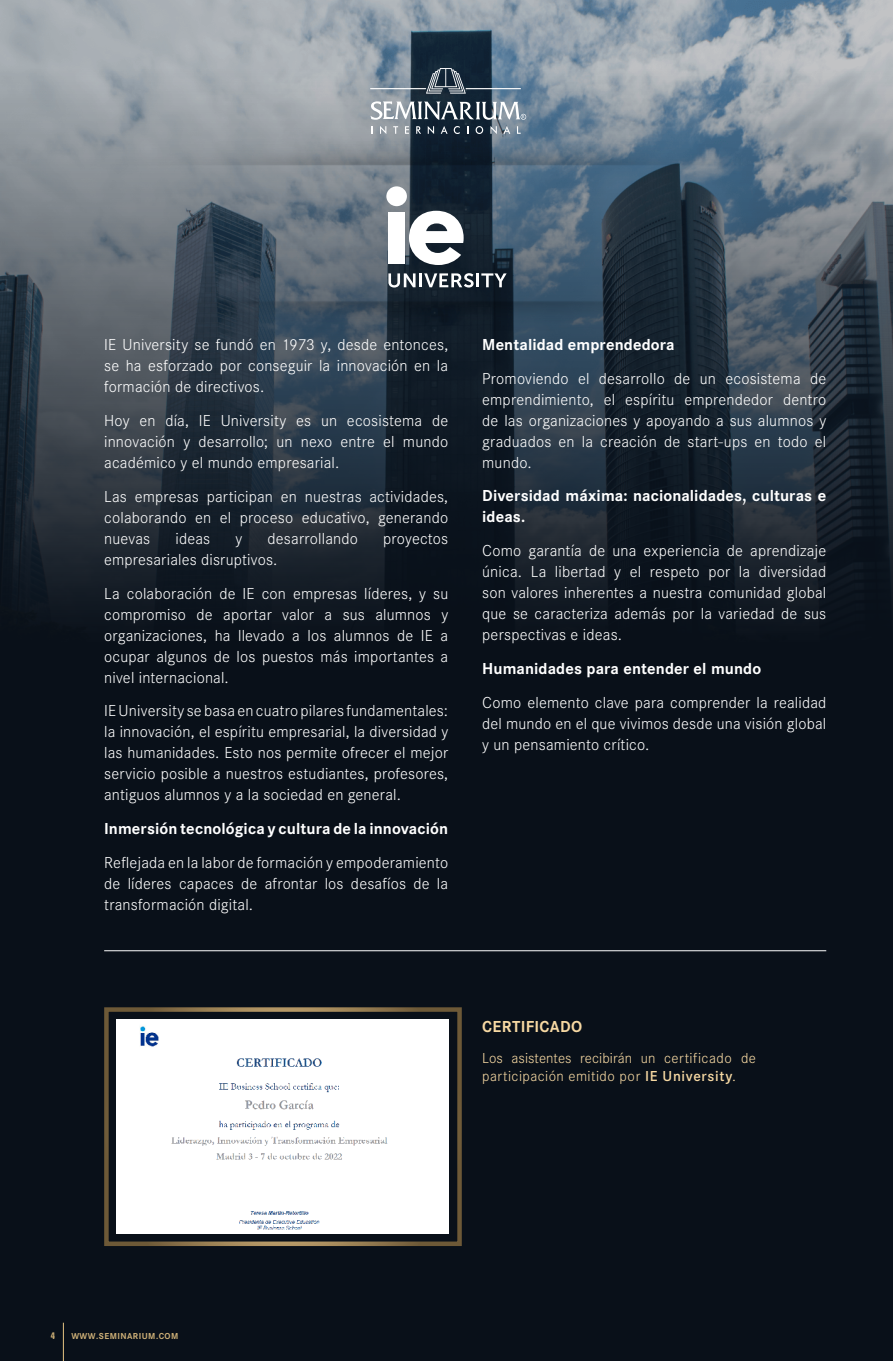
<style>
.page{position:relative;width:893px;height:1361px;background:#091019}
.page>*{position:absolute;margin:0;border:0;box-sizing:border-box;transform-origin:0 0}
.t1{font:300 16.5px/21px "Corporate S";letter-spacing:.01em;color:#fff;text-align:justify}
.t2{font:700 16.5px/21px "Corporate S";letter-spacing:.005em;color:#fff}
.t3{font:700 16.5px "Corporate S";letter-spacing:.02em;color:#f7d9a3}
.t4{font:300 15px/18px "Corporate S";letter-spacing:.03em;color:#f7d9a3}
.t5{font:700 condensed 9.45px "Univers LT Std";color:#ceb077}
.t6{font:700 9px "Corporate S";letter-spacing:.05em;color:#ceb077}
.s1{font-weight:600}
</style>
<div class="page">
<img style="left:0;top:0;width:893px;height:606px">
<svg style="left:380px;top:126px;width:6px;height:3px"></svg>
<svg style="left:393px;top:126px;width:5px;height:3px"></svg>
<svg style="left:405px;top:126px;width:4px;height:3px"></svg>
<svg style="left:416px;top:126px;width:5px;height:3px"></svg>
<svg style="left:428px;top:126px;width:6px;height:3px"></svg>
<svg style="left:441px;top:126px;width:7px;height:3px"></svg>
<svg style="left:454px;top:126px;width:6px;height:3px"></svg>
<svg style="left:476px;top:126px;width:7px;height:3px"></svg>
<svg style="left:490px;top:126px;width:7px;height:3px"></svg>
<svg style="left:503px;top:126px;width:7px;height:3px"></svg>
<svg style="left:517px;top:126px;width:4px;height:3px"></svg>
<hr style="left:370px;top:88px;width:56px;height:1px;background:#fff">
<hr style="left:466px;top:88px;width:55px;height:1px;background:#fff">
<svg style="left:426px;top:68px;width:40px;height:26px"></svg>
<svg style="left:371px;top:101px;width:155px;height:19px;background:#86909a"></svg>
<hr style="left:63px;top:1322px;width:1px;height:39px;background:#ceb077">
<img style="left:88px;top:301px;width:717px;height:37px">
<img style="left:88px;top:129px;width:717px;height:38px">
<hr style="left:104px;top:950px;width:722px;height:1px;background:#fff">
<svg style="left:388px;top:273px;width:28px;height:14px"></svg>
<hr style="left:419px;top:273px;width:3px;height:14px;background:#fff">
<svg style="left:424px;top:273px;width:83px;height:14px"></svg>
<div style="left:386px;top:186px;width:21px;height:20px;background:#fff;border-radius:50%"></div>
<div style="left:388px;top:212px;width:17px;height:52px;background:#fff"></div>
<svg style="left:409px;top:211px;width:55px;height:54px;background:#b1b5b9"></svg>
<div style="left:116px;top:1020px;width:332px;height:213px;background:#fff"></div>
<p class="t1" style="left:104px;top:334px;width:345px">IE University se fundó en 1973 y, desde entonces, se ha esforzado por conseguir la innovación en la formación de directivos.</p>
<p class="t1" style="left:104px;top:410px;width:346px">Hoy en día, IE University es un ecosistema de innovación y desarrollo; un nexo entre el mundo académico y el mundo empresarial.</p>
<p class="t1" style="left:104px;top:486px;width:346px">Las empresas participan en nuestras actividades, colaborando en el proceso educativo, generando nuevas</p>
<p class="t1" style="left:175px;top:528px;width:36px">ideas</p>
<p class="t1" style="left:235px;top:528px;width:8px">y</p>
<p class="t1" style="left:268px;top:528px;width:92px">desarrollando</p>
<p class="t1" style="left:383px;top:528px;width:66px">proyectos</p>
<p class="t1" style="left:104px;top:542px;width:346px;line-height:33.8px">empresariales disruptivos.<br>La colaboración de IE con empresas líderes, y su</p>
<p class="t1" style="left:104px;top:604px;width:346px">compromiso de aportar valor a sus alumnos y organizaciones, ha llevado a los alumnos de IE a ocupar algunos de los puestos más importantes a nivel internacional.</p>
<p class="t1" style="left:104px;top:700px;width:346px">IE University se basa en cuatro pilares fundamentales: la innovación, el espíritu empresarial, la diversidad y las humanidades. Esto nos permite ofrecer el mejor servicio posible a nuestros estudiantes, profesores, antiguos alumnos y a la sociedad en general.</p>
<p class="t2" style="left:104px;top:818px;width:345px">Inmersión tecnológica y cultura de la innovación</p>
<p class="t1" style="left:104px;top:852px;width:346px">Reflejada en la labor de formación y empoderamiento de líderes capaces de afrontar los desafíos de la transformación digital.</p>
<p class="t2" style="left:482px;top:334px;width:194px">Mentalidad emprendedora</p>
<p class="t1" style="left:482px;top:368px;width:346px">Promoviendo el desarrollo de un ecosistema de emprendimiento, el espíritu emprendedor dentro de las organizaciones y apoyando a sus alumnos y graduados en la creación de start-ups en todo el mundo.</p>
<p class="t2" style="left:482px;top:486px;width:345px">Diversidad máxima: nacionalidades, culturas e ideas.</p>
<p class="t1" style="left:482px;top:540px;width:346px">Como garantía de una experiencia de aprendizaje única. La libertad y el respeto por la diversidad son valores inherentes a nuestra comunidad global que se caracteriza además por la variedad de sus perspectivas e ideas.</p>
<p class="t2" style="left:482px;top:658px;width:281px">Humanidades para entender el mundo</p>
<p class="t1" style="left:482px;top:692px;width:346px">Como elemento clave para comprender la realidad del mundo en el que vivimos desde una visión global y un pensamiento crítico.</p>
<p class="t3" style="left:482px;top:1017px;width:102px">CERTIFICADO</p>
<p class="t4" style="left:482px;top:1048px;width:275px">Los asistentes recibirán un certificado de participación emitido por <span class="s1">IE University</span>.</p>
<p class="t5" style="left:51px;top:1330px;width:6px">4</p>
<p class="t6" style="left:71px;top:1330px;width:108px">WWW.SEMINARIUM.COM</p>
</div>
